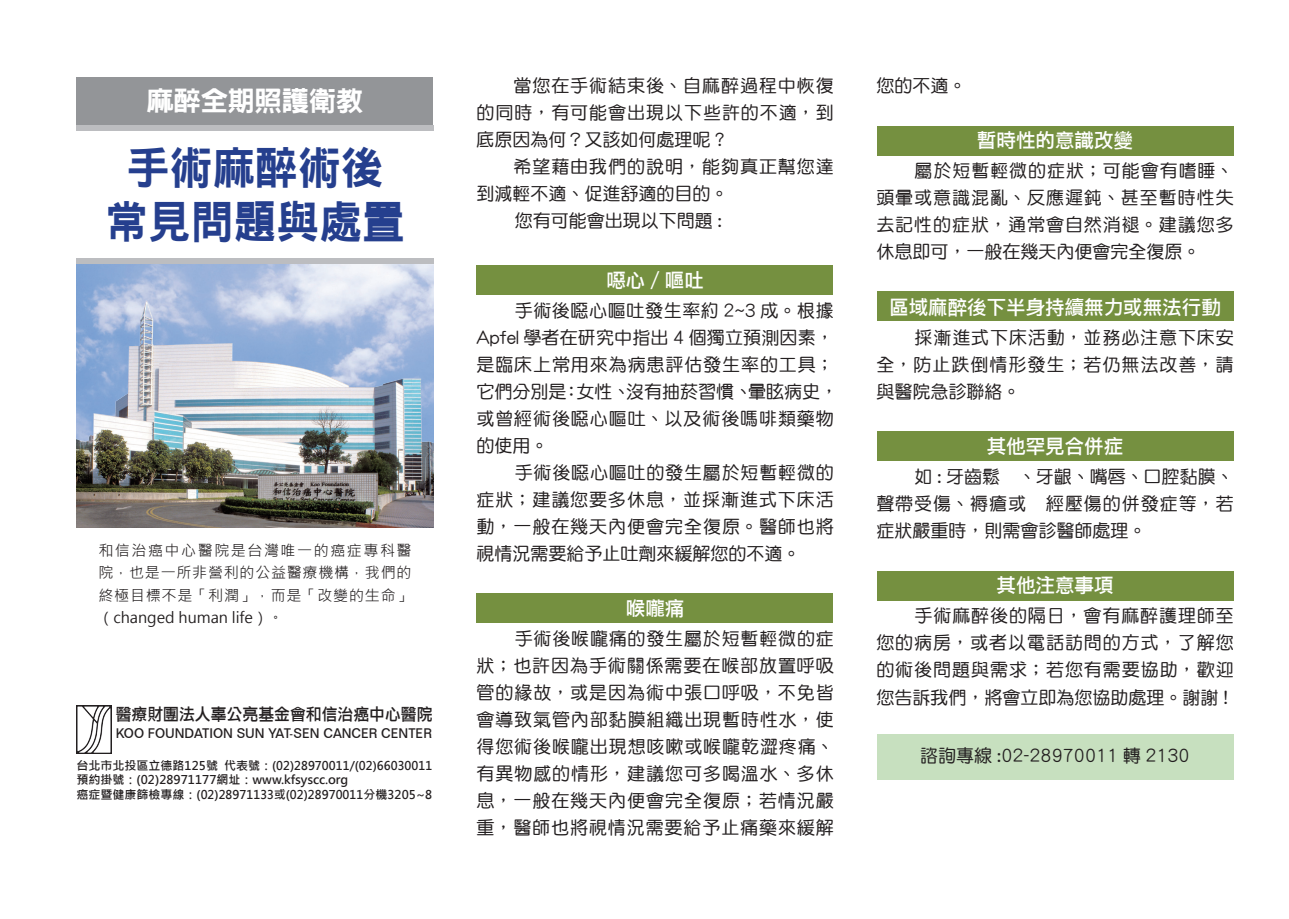
<style>
.page{position:relative;width:1289px;height:919px;background:#fff}
.page>*{position:absolute;margin:0;border:0;box-sizing:border-box;transform-origin:0 0}
.t1{font:45px/54px "DFN Hei W9 WIN BF";color:#253f8e;text-align:center;scale:.95 1}
.t2{font:27px "ID Hei Extra";color:#fff}
.t3{font:19.5px "DF Li Hei W5 WIN BF";color:#fff}
.t4{font:18px/27px "DF Yuan W5 WINP BF";letter-spacing:.05em;color:#231f20;text-align:justify}
.t5{font:18px/27px "DF Yuan W5 WIN BF";letter-spacing:.055em;color:#231f20}
.t6{font:18px "DF Yuan W5 WINP BF";color:#231f20}
.t7{font:16.5px "DF Li Hei W5 WIN BF";color:#231f20;scale:.96 1}
.t8{font:15px/22.5px "Microsoft Jheng Hei";letter-spacing:.05em;color:#231f20;text-align:justify}
.t9{font:500 13.5px "Folio BT";color:#231f20;scale:.92 1}
.t10{font:700 12px/14.4px "Microsoft Jheng Hei";color:#231f20}
</style>
<div class="page">
<div style="left:476px;top:265px;width:357px;height:29px;background:#759040"></div>
<div style="left:476px;top:593px;width:357px;height:30px;background:#759040"></div>
<div style="left:876px;top:126px;width:357px;height:30px;background:#759040"></div>
<div style="left:876px;top:291px;width:357px;height:30px;background:#759040"></div>
<div style="left:876px;top:431px;width:357px;height:30px;background:#759040"></div>
<div style="left:876px;top:570px;width:357px;height:30px;background:#759040"></div>
<div style="left:876px;top:734px;width:357px;height:45px;background:#c7e0bf"></div>
<img style="left:77px;top:264px;width:356px;height:30px">
<img style="left:77px;top:294px;width:356px;height:233px">
<img style="left:77px;top:705px;width:34px;height:48px">
<div style="left:77px;top:125px;width:357px;height:6px;background:#bcbdc0"></div>
<div style="left:77px;top:258px;width:357px;height:6px;background:#bcbdc0"></div>
<div style="left:77px;top:77px;width:356px;height:47px;background:#939598"></div>
<h2 class="t2" style="left:147px;top:87px;width:217px">麻醉全期照護衛教</h2>
<h1 class="t1" style="left:105px;top:141px;width:317px">手術麻醉術後常見問題與處置</h1>
<p class="t8" style="left:98px;top:539px;width:315px">和信治癌中心醫院是台灣唯一的癌症專科醫院，也是一所非營利的公益醫療機構，我們的終極目標不是「利潤」，而是「改變的生命」（changed human life）。</p>
<p class="t7" style="left:116px;top:706px;width:332px">醫療財團法人辜公亮基金會和信治癌中心醫院</p>
<p class="t9" style="left:116px;top:725px;width:345px">KOO FOUNDATION SUN YAT-SEN CANCER CENTER</p>
<p class="t10" style="left:77px;top:758px;width:369px">台北市北投區立德路125號 代表號：(02)28970011/(02)66030011預約掛號：(02)28971177網址：www.kfsyscc.org<br>癌症暨健康篩檢專線：(02)28971133或(02)28970011分機3205~8　</p>
<p class="t5" style="left:476px;top:72px;width:359px">　　當您在手術結束後、自麻醉過程中恢復的同時，有可能會出現以下些許的不適，到底原因為何？又該如何處理呢 ?<br>　　希望藉由我們的說明，能夠真正幫您達到減輕不適、促進舒適的目的。</p>
<p class="t6" style="left:514px;top:212px;width:209px">您有可能會出現以下問題 :</p>
<p class="t3" style="left:606px;top:270px;width:99px">噁心 / 嘔吐</p>
<p class="t4" style="left:476px;top:297px;width:363px;text-align:left;text-indent:38px">手術後噁心嘔吐發生率約 2~3 成。根據<br>Apfel 學者在研究中指出 4 個獨立預測因素，是臨床上常用來為病患評估發生率的工具；它們分別是：女性、沒有抽菸習慣、暈眩病史，或曾經術後噁心嘔吐、以及術後嗎啡類藥物的使用。</p>
<p class="t4" style="left:476px;top:459px;width:359px;text-indent:38px">手術後噁心嘔吐的發生屬於短暫輕微的症狀；建議您要多休息，並採漸進式下床活動，一般在幾天內便會完全復原。醫師也將視情況需要給予止吐劑來緩解您的不適。</p>
<p class="t3" style="left:626px;top:598px;width:60px">喉嚨痛</p>
<p class="t4" style="left:476px;top:625px;width:359px;text-indent:38px">手術後喉嚨痛的發生屬於短暫輕微的症狀；也許因為手術關係需要在喉部放置呼吸管的緣故，或是因為術中張口呼吸，不免皆會導致氣管內部黏膜組織出現暫時性水，使得您術後喉嚨出現想咳嗽或喉嚨乾澀疼痛、有異物感的情形，建議您可多喝溫水、多休息，一般在幾天內便會完全復原；若情況嚴重，醫師也將視情況需要給予止痛藥來緩解</p>
<p class="t4" style="left:876px;top:72px;width:91px">您的不適。</p>
<p class="t3" style="left:976px;top:131px;width:157px">暫時性的意識改變</p>
<p class="t4" style="left:876px;top:157px;width:359px;text-indent:38px">屬於短暫輕微的症狀；可能會有嗜睡、頭暈或意識混亂、反應遲鈍、甚至暫時性失去記性的症狀，通常會自然消褪。建議您多休息即可，一般在幾天內便會完全復原。</p>
<p class="t3" style="left:889px;top:297px;width:333px">區域麻醉後下半身持續無力或無法行動</p>
<p class="t4" style="left:876px;top:324px;width:359px;text-indent:38px">採漸進式下床活動，並務必注意下床安全，防止跌倒情形發生；若仍無法改善，請與醫院急診聯絡。</p>
<p class="t3" style="left:986px;top:436px;width:138px">其他罕見合併症</p>
<p class="t4" style="left:876px;top:463px;width:359px;text-indent:38px">如 : 牙齒鬆落、牙齦、嘴唇、口腔黏膜、聲帶受傷、褥瘡或 經壓傷的併發症等，若症狀嚴重時，則需會診醫師處理。</p>
<p class="t3" style="left:996px;top:575px;width:118px">其他注意事項</p>
<p class="t4" style="left:876px;top:602px;width:359px;text-indent:38px">手術麻醉後的隔日，會有麻醉護理師至您的病房，或者以電話訪問的方式，了解您的術後問題與需求；若您有需要協助，歡迎您告訴我們，將會立即為您協助處理。謝謝 !</p>
<p class="t6" style="left:920px;top:746px;width:271px">諮詢專線 :02-28970011 轉 2130</p>
</div>
